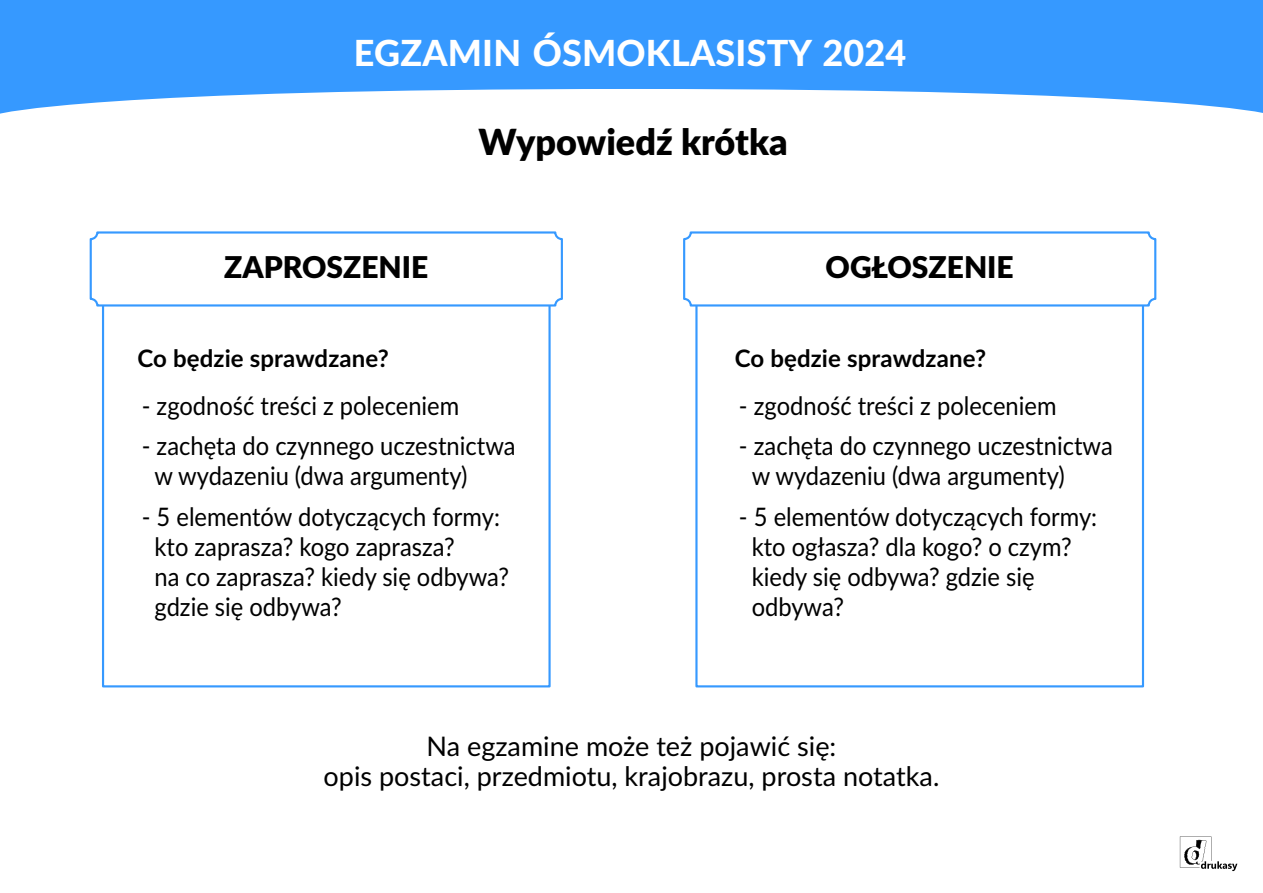
<style>
.page{position:relative;width:1263px;height:893px;background:#fff}
.page>*{position:absolute;margin:0;border:0;box-sizing:border-box;transform-origin:0 0}
.t1{font:800 36px "Lato";letter-spacing:.005em;color:#fff}
.t2{font:900 36px "Lato";color:#000}
.t3{font:900 30px "Lato";color:#000}
.t4{font:27px "Lato";color:#000}
.t5{font:25.5px "Lato";color:#000;scale:.93 1}
.t6{font:700 24px "Lato";letter-spacing:.005em;color:#000}
</style>
<div class="page">
<svg style="left:0;top:0;width:1263px;height:114px;fill:#3699ff"></svg>
<svg style="left:1180px;top:836px;width:57px;height:35px"></svg>
<div style="left:90px;top:231px;width:473px;height:76px;background:#fff;border:2px solid #3699ff;border-radius:7px"></div>
<div style="left:683px;top:231px;width:473px;height:76px;background:#fff;border:2px solid #3699ff;border-radius:7px"></div>
<p class="t1" style="left:354px;top:37px;width:554px">EGZAMIN ÓSMOKLASISTY 2024</p>
<p class="t2" style="left:479px;top:126px;width:311px">Wypowiedź krótka</p>
<p class="t3" style="left:224px;top:254px;width:206px">ZAPROSZENIE</p>
<p class="t3" style="left:826px;top:254px;width:190px">OGŁOSZENIE</p>
<p class="t6" style="left:138px;top:347px;width:253px">Co będzie sprawdzane?</p>
<p class="t6" style="left:735px;top:347px;width:253px">Co będzie sprawdzane?</p>
<p class="t5" style="left:142px;top:394px;width:343px">- zgodność treści z poleceniem</p>
<p class="t5" style="left:142px;top:435px;width:403px">- zachęta do czynnego uczestnictwa</p>
<p class="t5" style="left:155px;top:465px;width:338px">w wydazeniu (dwa argumenty)</p>
<p class="t5" style="left:142px;top:505px;width:387px">- 5 elementów dotyczących formy:</p>
<p class="t5" style="left:155px;top:535px;width:324px">kto zaprasza? kogo zaprasza?</p>
<p class="t5" style="left:155px;top:565px;width:383px">na co zaprasza? kiedy się odbywa?</p>
<p class="t5" style="left:155px;top:595px;width:203px">gdzie się odbywa?</p>
<p class="t5" style="left:739px;top:394px;width:343px">- zgodność treści z poleceniem</p>
<p class="t5" style="left:739px;top:435px;width:403px">- zachęta do czynnego uczestnictwa</p>
<p class="t5" style="left:752px;top:465px;width:338px">w wydazeniu (dwa argumenty)</p>
<p class="t5" style="left:739px;top:505px;width:387px">- 5 elementów dotyczących formy:</p>
<p class="t5" style="left:752px;top:535px;width:346px">kto ogłasza? dla kogo? o czym?</p>
<p class="t5" style="left:752px;top:565px;width:306px">kiedy się odbywa? gdzie się</p>
<p class="t5" style="left:752px;top:595px;width:101px">odbywa?</p>
<p class="t4" style="left:427px;top:734px;width:411px">Na egzamine może też pojawić się:</p>
<p class="t4" style="left:324px;top:764px;width:617px">opis postaci, przedmiotu, krajobrazu, prosta notatka.</p>
</div>
